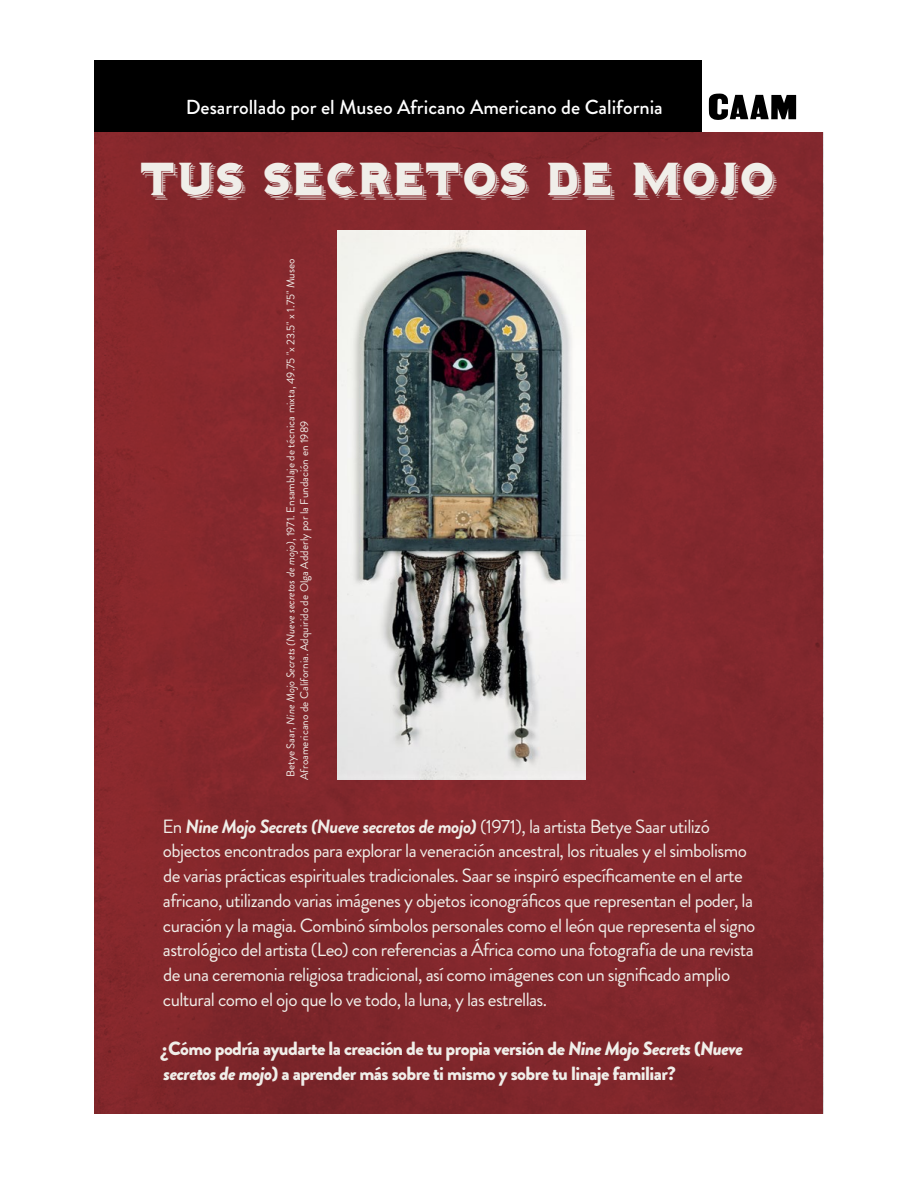
<style>
.page{position:relative;width:918px;height:1188px;background:#fff}
.page>*{position:absolute;margin:0;border:0;box-sizing:border-box;transform-origin:0 0}
.t1{font:40.5px "Hominis";color:#f0eee9}
.t2{font:500 20.25px "Brandon Grotesque";color:#fff}
.t3{font:19.2px/24.8px "Brandon Grotesque";letter-spacing:-.03em;color:#f0eee9}
.t4{font:900 19.2px/24.8px "Brandon Grotesque";letter-spacing:-.03em;color:#f0eee9}
.t5{font:11.25px/13.5px "Brandon Grotesque";color:#f0eee9}
.s1{font-style:italic}
.s2{font-weight:700;font-style:italic}
</style>
<div class="page">
<div style="left:94px;top:61px;width:730px;height:71px;background:#000"></div>
<div style="left:702px;top:61px;width:122px;height:71px;background:#fff"></div>
<svg style="left:709px;top:93px;width:87px;height:27px"></svg>
<img style="left:94px;top:132px;width:730px;height:982px">
<img style="left:338px;top:231px;width:247px;height:549px">
<p class="t2" style="left:186px;top:93px;width:479px">Desarrollado por el Museo Africano Americano de California</p>
<h1 class="t1" style="left:140px;top:163px;width:639px">TUS SECRETOS DE MOJO</h1>
<p class="t5" style="left:284px;top:780px;width:523px;rotate:-90deg">Betye Saar, <span class="s1">Nine Mojo Secrets (Nueve secretos de mojo)</span>, 1971. Ensamblaje de técnica mixta, 49.75 "x 23.5" x 1.75" Museo<br>Afroamericano de California. Adquirido de Olga Adderly por la Fundación en 1989</p>
<p class="t3" style="left:162px;top:814px;width:595px">En <span class="s2">Nine Mojo Secrets (Nueve secretos de mojo)</span> (1971), la artista Betye Saar utilizó objectos encontrados para explorar la veneración ancestral, los rituales y el simbolismo de varias prácticas espirituales tradicionales. Saar se inspiró específicamente en el arte africano, utilizando varias imágenes y objetos iconográficos que representan el poder, la curación y la magia. Combinó símbolos personales como el león que representa el signo astrológico del artista (Leo) con referencias a África como una fotografía de una revista de una ceremonia religiosa tradicional, así como imágenes con un significado amplio cultural como el ojo que lo ve todo, la luna, y las estrellas.</p>
<p class="t4" style="left:160px;top:1037px;width:584px">¿Cómo podría ayudarte la creación de tu propia versión de <span class="s1">Nine Mojo Secrets</span> (<span class="s1">Nueve secretos de mojo</span>) a aprender más sobre ti mismo y sobre tu linaje familiar?</p>
</div>
